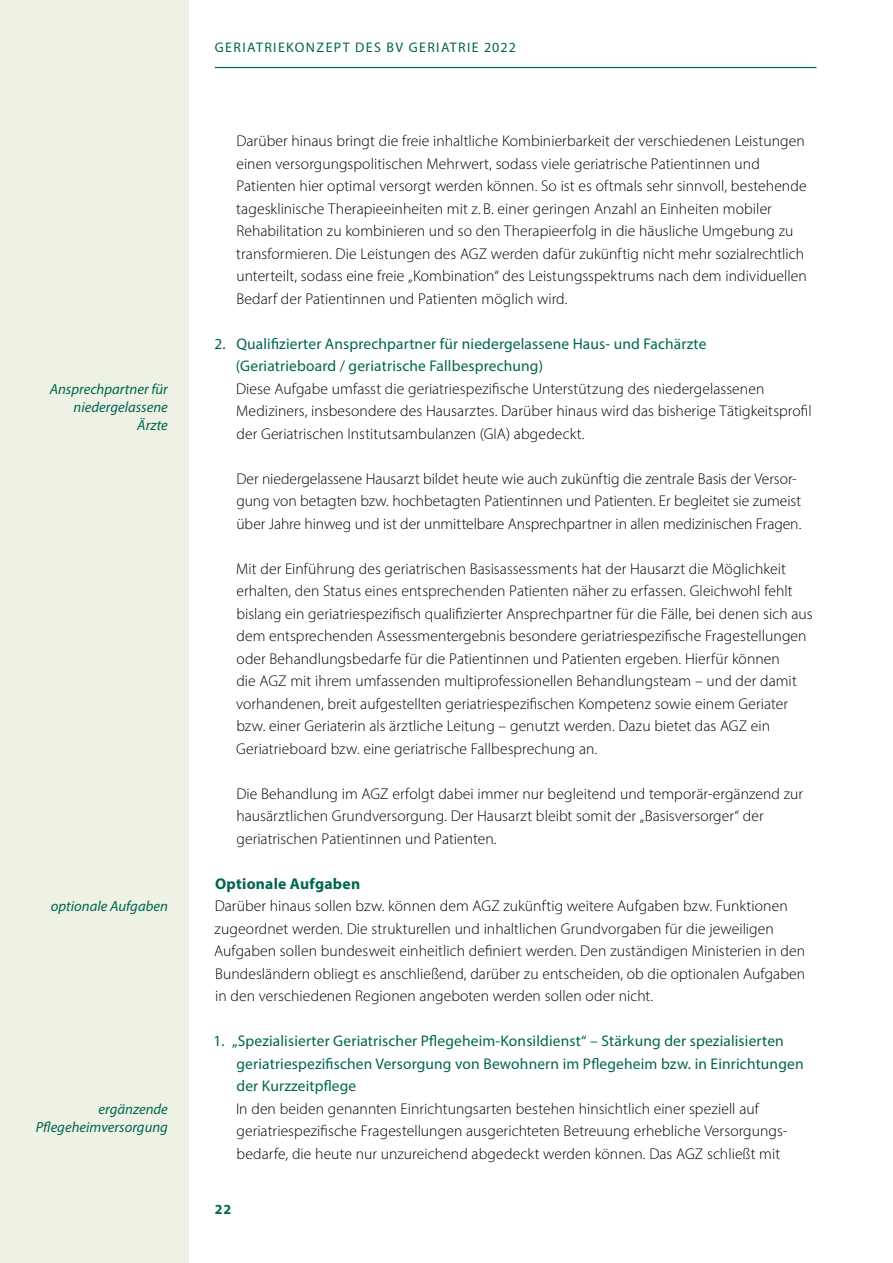
<style>
.page{position:relative;width:893px;height:1263px;background:#fff}
.page>*{position:absolute;margin:0;border:0;box-sizing:border-box;transform-origin:0 0}
.t1{font:300 15.6px/22.5px "Myriad Pro";letter-spacing:.005em;color:#000}
.t2{font:700 15.6px "Myriad Pro";letter-spacing:.015em;color:#00654f}
.t3{font:15.45px/22.5px "Myriad Pro";letter-spacing:.01em;color:#00654f}
.t4{font:italic 14.7px/18px "Myriad Pro";color:#00654f;text-align:right}
.t5{font:13.95px "Myriad Pro";letter-spacing:.1em;color:#00654f}
.t6{font:700 13.95px "Myriad Pro";color:#00654f}
</style>
<div class="page">
<div style="left:0;top:0;width:189px;height:1263px;background:#edf2e5"></div>
<hr style="left:215px;top:67px;width:601px;height:1px;background:#00654f">
<p class="t4" style="left:50px;top:380px;width:120px">Ansprechpartner für niedergelassene<br>Ärzte</p>
<p class="t4" style="left:51px;top:897px;width:119px">optionale Aufgaben</p>
<p class="t4" style="left:36px;top:1100px;width:134px">ergänzende<br>Pflegeheimversorgung</p>
<p class="t5" style="left:215px;top:39px;width:303px">GERIATRIEKONZEPT DES BV GERIATRIE 2022</p>
<p class="t1" style="left:236px;top:130px;width:572px">Darüber hinaus bringt die freie inhaltliche Kombinierbarkeit der verschiedenen Leistungen einen versorgungspolitischen Mehrwert, sodass viele geriatrische Patientinnen und Patienten hier optimal versorgt werden können. So ist es oftmals sehr sinnvoll, bestehende tagesklinische Therapieeinheiten mit z. B. einer geringen Anzahl an Einheiten mobiler Rehabilitation zu kombinieren und so den Therapieerfolg in die häusliche Umgebung zu transformieren. Die Leistungen des AGZ werden dafür zukünftig nicht mehr sozialrechtlich unterteilt, sodass eine freie „Kombination“ des Leistungsspektrums nach dem individuellen Bedarf der Patientinnen und Patienten möglich wird.</p>
<p class="t3" style="left:236px;top:332px;width:472px;text-indent:-22px">2. Qualifizierter Ansprechpartner für niedergelassene Haus- und Fachärzte (Geriatrieboard / geriatrische Fallbesprechung)</p>
<p class="t1" style="left:236px;top:377px;width:577px">Diese Aufgabe umfasst die geriatriespezifische Unterstützung des niedergelassenen<br>Mediziners, insbesondere des Hausarztes. Darüber hinaus wird das bisherige Tätigkeitsprofil der Geriatrischen Institutsambulanzen (GIA) abgedeckt.</p>
<p class="t1" style="left:236px;top:467px;width:566px">Der niedergelassene Hausarzt bildet heute wie auch zukünftig die zentrale Basis der Versor&shy;gung von betagten bzw. hochbetagten Patientinnen und Patienten. Er begleitet sie zumeist über Jahre hinweg und ist der unmittelbare Ansprechpartner in allen medizinischen Fragen.</p>
<p class="t1" style="left:236px;top:557px;width:578px">Mit der Einführung des geriatrischen Basisassessments hat der Hausarzt die Möglichkeit erhalten, den Status eines entsprechenden Patienten näher zu erfassen. Gleichwohl fehlt bislang ein geriatriespezifisch qualifizierter Ansprechpartner für die Fälle, bei denen sich aus dem entsprechenden Assessmentergebnis besondere geriatriespezifische Fragestellungen oder Behandlungsbedarfe für die Patientinnen und Patienten ergeben. Hierfür können<br>die AGZ mit ihrem umfassenden multiprofessionellen Behandlungsteam – und der damit vorhandenen, breit aufgestellten geriatriespezifischen Kompetenz sowie einem Geriater bzw. einer Geriaterin als ärztliche Leitung – genutzt werden. Dazu bietet das AGZ ein Geriatrieboard bzw. eine geriatrische Fallbesprechung an.</p>
<p class="t1" style="left:236px;top:782px;width:568px">Die Behandlung im AGZ erfolgt dabei immer nur begleitend und temporär-ergänzend zur hausärztlichen Grundversorgung. Der Hausarzt bleibt somit der „Basisversorger“ der geriatrischen Patientinnen und Patienten.</p>
<p class="t2" style="left:215px;top:873px;width:147px">Optionale Aufgaben</p>
<p class="t1" style="left:214px;top:895px;width:593px">Darüber hinaus sollen bzw. können dem AGZ zukünftig weitere Aufgaben bzw. Funktionen zugeordnet werden. Die strukturellen und inhaltlichen Grundvorgaben für die jeweiligen Aufgaben sollen bundesweit einheitlich definiert werden. Den zuständigen Ministerien in den Bundesländern obliegt es anschließend, darüber zu entscheiden, ob die optionalen Aufgaben in den verschiedenen Regionen angeboten werden sollen oder nicht.</p>
<p class="t3" style="left:236px;top:1030px;width:569px;text-indent:-23px">1. „Spezialisierter Geriatrischer Pflegeheim-Konsildienst“ – Stärkung der spezialisierten geriatriespezifischen Versorgung von Bewohnern im Pflegeheim bzw. in Einrichtungen der Kurzzeitpflege</p>
<p class="t1" style="left:236px;top:1097px;width:552px">In den beiden genannten Einrichtungsarten bestehen hinsichtlich einer speziell auf geriatriespezifische Fragestellungen ausgerichteten Betreuung erhebliche Versorgungs&shy;bedarfe, die heute nur unzureichend abgedeckt werden können. Das AGZ schließt mit</p>
<p class="t6" style="left:215px;top:1200px;width:18px">22</p>
</div>
